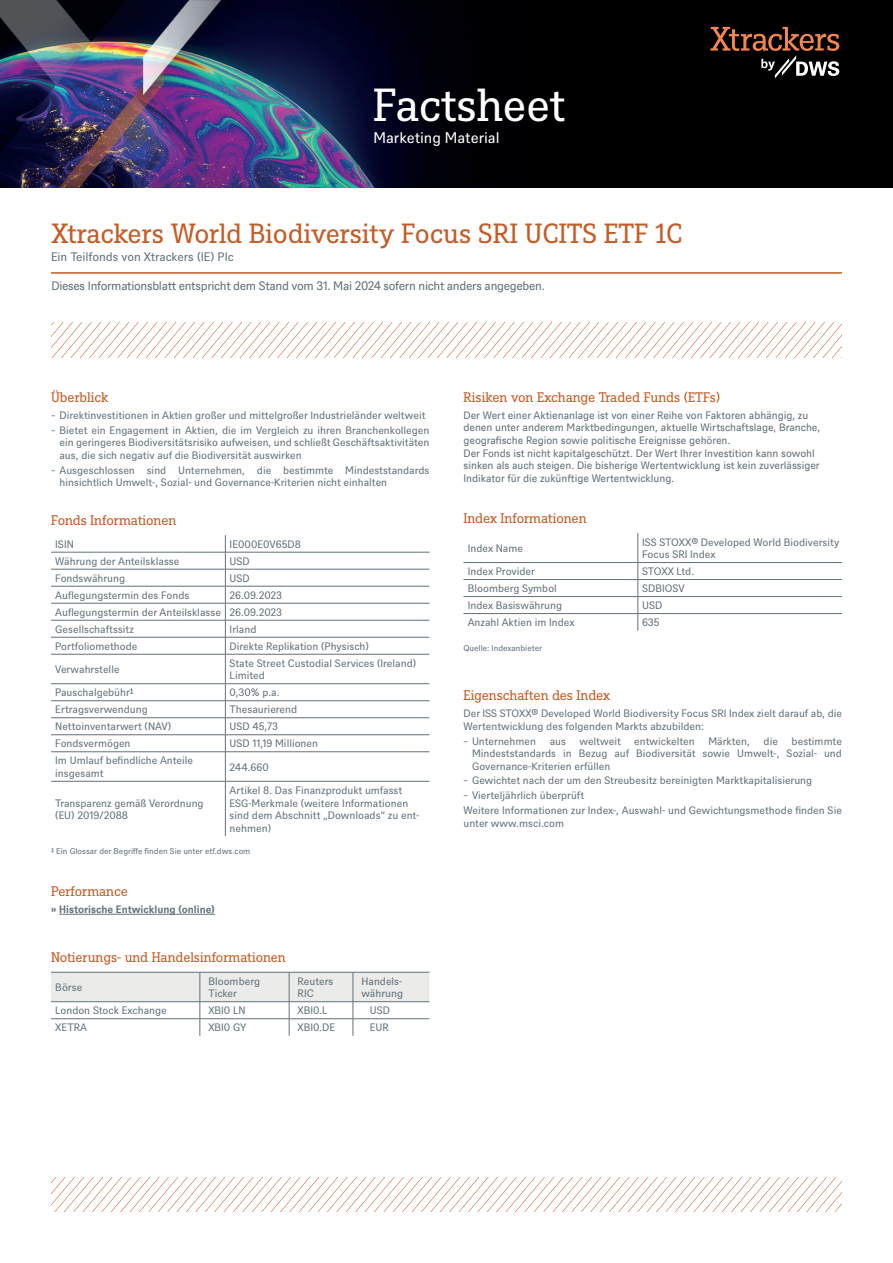
<style>
.page{position:relative;width:893px;height:1263px;background:#fff}
.page>*{position:absolute;margin:0;border:0;box-sizing:border-box;transform-origin:0 0}
.t1{font:45px "DWS Slab";letter-spacing:-.01em;color:#fff}
.t2{font:27px "DWS Slab";color:#c55c26}
.t3{font:15px "DWS Sans";color:#fff}
.t4{font:13.5px "DWS Slab";letter-spacing:-.01em;color:#c55c26}
.t5{font:12px "DWS Sans TT";letter-spacing:-.025em;color:#627179}
.t6{font:12px "DWS Sans";color:#627179}
.t7{font:10.5px/12.6px "DWS Sans";color:#627179}
.t8{font:10.5px/12.6px "DWS Sans TT";letter-spacing:-.005em;color:#627179}
.t9{font:700 10.5px "DWS Sans";color:#627179}
.t10{font:10.5px "DWS Sans";letter-spacing:-.025em;color:#627179}
.t11{font:8.25px "DWS Sans";color:#627179}
</style>
<div class="page">
<hr style="left:59px;top:914px;width:156px;height:1px;background:#627179">
<hr style="left:51px;top:552px;width:174px;height:1px;background:#627179">
<hr style="left:225px;top:552px;width:204px;height:1px;background:#627179">
<hr style="left:51px;top:569px;width:174px;height:1px;background:#627179">
<hr style="left:225px;top:569px;width:204px;height:1px;background:#627179">
<hr style="left:51px;top:586px;width:174px;height:1px;background:#627179">
<hr style="left:225px;top:586px;width:204px;height:1px;background:#627179">
<hr style="left:51px;top:603px;width:174px;height:1px;background:#627179">
<hr style="left:225px;top:603px;width:204px;height:1px;background:#627179">
<hr style="left:51px;top:620px;width:174px;height:1px;background:#627179">
<hr style="left:225px;top:620px;width:204px;height:1px;background:#627179">
<hr style="left:51px;top:637px;width:174px;height:1px;background:#627179">
<hr style="left:225px;top:637px;width:204px;height:1px;background:#627179">
<hr style="left:51px;top:654px;width:174px;height:1px;background:#627179">
<hr style="left:225px;top:654px;width:204px;height:1px;background:#627179">
<hr style="left:51px;top:683px;width:174px;height:1px;background:#627179">
<hr style="left:225px;top:683px;width:204px;height:1px;background:#627179">
<hr style="left:51px;top:700px;width:174px;height:1px;background:#627179">
<hr style="left:225px;top:700px;width:204px;height:1px;background:#627179">
<hr style="left:51px;top:717px;width:174px;height:1px;background:#627179">
<hr style="left:51px;top:734px;width:174px;height:1px;background:#627179">
<hr style="left:51px;top:751px;width:174px;height:1px;background:#627179">
<hr style="left:51px;top:781px;width:174px;height:1px;background:#627179">
<hr style="left:225px;top:781px;width:204px;height:1px;background:#627179">
<hr style="left:225px;top:717px;width:204px;height:1px;background:#627179">
<hr style="left:225px;top:734px;width:204px;height:1px;background:#627179">
<hr style="left:225px;top:751px;width:204px;height:1px;background:#627179">
<svg style="left:225px;top:535px;width:1px;height:246px"></svg>
<hr style="left:225px;top:781px;width:1px;height:55px;background:#627179">
<svg style="left:51px;top:972px;width:378px;height:64px"></svg>
<hr style="left:463px;top:562px;width:175px;height:1px;background:#627179">
<hr style="left:638px;top:562px;width:204px;height:1px;background:#627179">
<hr style="left:463px;top:579px;width:175px;height:1px;background:#627179">
<hr style="left:638px;top:579px;width:204px;height:1px;background:#627179">
<hr style="left:463px;top:596px;width:175px;height:1px;background:#627179">
<hr style="left:638px;top:596px;width:204px;height:1px;background:#627179">
<hr style="left:463px;top:613px;width:175px;height:1px;background:#627179">
<hr style="left:638px;top:613px;width:204px;height:1px;background:#627179">
<svg style="left:638px;top:533px;width:1px;height:98px"></svg>
<hr style="left:51px;top:272px;width:791px;height:2px;background:#c55c26">
<svg style="left:52px;top:322px;width:790px;height:35px"></svg>
<img style="left:0;top:0;width:893px;height:188px">
<svg style="left:710px;top:27px;width:129px;height:51px"></svg>
<svg style="left:51px;top:1177px;width:791px;height:35px"></svg>
<h1 class="t1" style="left:373px;top:74px;width:193px">Factsheet</h1>
<h3 class="t3" style="left:373px;top:127px;width:128px">Marketing Material</h3>
<h2 class="t2" style="left:51px;top:215px;width:633px">Xtrackers World Biodiversity Focus SRI UCITS ETF 1C</h2>
<p class="t6" style="left:51px;top:249px;width:184px">Ein Teilfonds von Xtrackers (IE) Plc</p>
<p class="t5" style="left:51px;top:278px;width:495px">Dieses Informationsblatt entspricht dem Stand vom 31. Mai 2024 sofern nicht anders angegeben.</p>
<p class="t4" style="left:51px;top:388px;width:59px">Überblick</p>
<p class="t7" style="left:51px;top:407px;width:380px;line-height:14.7px">̵ Direktinvestitionen in Aktien großer und mittelgroßer Industrieländer weltweit ̵ Bietet ein Engagement in Aktien, die im Vergleich zu ihren Branchenkollegen</p>
<p class="t7" style="left:60px;top:435px;width:371px">ein geringeres Biodiversitätsrisiko aufweisen, und schließt Geschäftsaktivitäten aus, die sich negativ auf die Biodiversität auswirken</p>
<p class="t7" style="left:60px;top:463px;width:371px;text-indent:-9px">̵ Ausgeschlossen sind Unternehmen, die bestimmte Mindeststandards hinsichtlich Umwelt-, Sozial- und Governance-Kriterien nicht einhalten</p>
<p class="t4" style="left:51px;top:511px;width:127px">Fonds Informationen</p>
<p class="t7" style="left:55px;top:537px;width:20px">ISIN</p>
<p class="t7" style="left:230px;top:537px;width:73px">IE000E0V65D8</p>
<p class="t7" style="left:55px;top:554px;width:126px">Währung der Anteilsklasse</p>
<p class="t7" style="left:230px;top:554px;width:22px">USD</p>
<p class="t7" style="left:55px;top:571px;width:71px">Fondswährung</p>
<p class="t7" style="left:230px;top:571px;width:22px">USD</p>
<p class="t7" style="left:55px;top:588px;width:136px">Auflegungstermin des Fonds</p>
<p class="t7" style="left:55px;top:586px;width:228px;line-height:17px;text-align:justify;text-indent:174px">26.09.2023<br>Auflegungstermin der Anteilsklasse 26.09.2023<br>Gesellschaftssitz</p>
<p class="t7" style="left:230px;top:622px;width:28px">Irland</p>
<p class="t7" style="left:55px;top:639px;width:84px">Portfoliomethode</p>
<p class="t7" style="left:230px;top:639px;width:141px">Direkte Replikation (Physisch)</p>
<p class="t7" style="left:55px;top:662px;width:66px">Verwahrstelle</p>
<p class="t7" style="left:230px;top:656px;width:188px">State Street Custodial Services (Ireland)<br>Limited</p>
<p class="t7" style="left:55px;top:686px;width:80px">Pauschalgebühr¹</p>
<p class="t7" style="left:230px;top:686px;width:52px">0,30% p.a.</p>
<p class="t7" style="left:55px;top:703px;width:94px">Ertragsverwendung</p>
<p class="t7" style="left:230px;top:703px;width:69px">Thesaurierend</p>
<p class="t7" style="left:55px;top:720px;width:117px">Nettoinventarwert (NAV)</p>
<p class="t7" style="left:230px;top:720px;width:50px">USD 45,73</p>
<p class="t7" style="left:55px;top:737px;width:77px">Fondsvermögen</p>
<p class="t7" style="left:230px;top:737px;width:90px">USD 11,19 Millionen</p>
<p class="t7" style="left:55px;top:754px;width:139px">Im Umlauf befindliche Anteile insgesamt</p>
<p class="t7" style="left:230px;top:760px;width:41px">244.660</p>
<p class="t7" style="left:55px;top:796px;width:150px">Transparenz gemäß Verordnung (EU) 2019/2088</p>
<p class="t7" style="left:230px;top:783px;width:191px">Artikel 8. Das Finanzprodukt umfasst<br>ESG-Merkmale (weitere Informationen sind dem Abschnitt „Downloads“ zu ent&shy;nehmen)</p>
<p class="t11" style="left:51px;top:845px;width:201px">¹ Ein Glossar der Begriffe finden Sie unter etf.dws.com</p>
<p class="t4" style="left:51px;top:882px;width:78px">Performance</p>
<p class="t9" style="left:51px;top:902px;width:165px">» Historische Entwicklung (online)</p>
<p class="t4" style="left:51px;top:948px;width:236px">Notierungs- und Handelsinformationen</p>
<p class="t7" style="left:55px;top:980px;width:29px">Börse</p>
<p class="t7" style="left:208px;top:974px;width:53px">Bloomberg<br>Ticker</p>
<p class="t7" style="left:298px;top:974px;width:37px">Reuters<br>RIC</p>
<p class="t7" style="left:361px;top:974px;width:43px">Handels&shy;währung</p>
<p class="t7" style="left:55px;top:1004px;width:113px">London Stock Exchange</p>
<p class="t7" style="left:208px;top:1004px;width:39px">XBI0 LN</p>
<p class="t7" style="left:298px;top:1004px;width:32px">XBI0.L</p>
<p class="t7" style="left:370px;top:1004px;width:22px">USD</p>
<p class="t7" style="left:55px;top:1021px;width:33px">XETRA</p>
<p class="t7" style="left:208px;top:1021px;width:39px">XBI0 GY</p>
<p class="t7" style="left:298px;top:1021px;width:39px">XBI0.DE</p>
<p class="t7" style="left:370px;top:1021px;width:20px">EUR</p>
<p class="t4" style="left:463px;top:388px;width:258px">Risiken von Exchange Traded Funds (ETFs)</p>
<p class="t8" style="left:463px;top:408px;width:358px">Der Wert einer Aktienanlage ist von einer Reihe von Faktoren abhängig, zu denen unter anderem Marktbedingungen, aktuelle Wirtschaftslage, Branche, geografische Region sowie politische Ereignisse gehören.<br>Der Fonds ist nicht kapitalgeschützt. Der Wert Ihrer Investition kann sowohl sinken als auch steigen. Die bisherige Wertentwicklung ist kein zuverlässiger Indikator für die zukünftige Wertentwicklung.</p>
<p class="t4" style="left:463px;top:509px;width:125px">Index Informationen</p>
<p class="t7" style="left:468px;top:541px;width:57px">Index Name</p>
<p class="t7" style="left:642px;top:535px;width:199px">ISS STOXX® Developed World Biodiversity<br>Focus SRI Index</p>
<p class="t7" style="left:468px;top:564px;width:69px">Index Provider</p>
<p class="t10" style="left:642px;top:564px;width:54px">STOXX Ltd.</p>
<p class="t7" style="left:468px;top:581px;width:91px">Bloomberg Symbol</p>
<p class="t7" style="left:642px;top:581px;width:44px">SDBIOSV</p>
<p class="t7" style="left:468px;top:598px;width:96px">Index Basiswährung</p>
<p class="t7" style="left:642px;top:598px;width:22px">USD</p>
<p class="t7" style="left:468px;top:615px;width:108px">Anzahl Aktien im Index</p>
<p class="t7" style="left:642px;top:615px;width:19px">635</p>
<p class="t11" style="left:463px;top:643px;width:80px">Quelle: Indexanbieter</p>
<p class="t4" style="left:463px;top:686px;width:148px">Eigenschaften des Index</p>
<p class="t7" style="left:463px;top:706px;width:380px">Der ISS STOXX® Developed World Biodiversity Focus SRI Index zielt darauf ab, die<br>Wertentwicklung des folgenden Markts abzubilden:</p>
<p class="t7" style="left:463px;top:734px;width:74px">̵ Unternehmen</p>
<p class="t7" style="left:550px;top:734px;width:18px">aus</p>
<p class="t7" style="left:579px;top:734px;width:43px">weltweit</p>
<p class="t7" style="left:634px;top:734px;width:62px">entwickelten</p>
<p class="t7" style="left:708px;top:734px;width:43px">Märkten,</p>
<p class="t7" style="left:764px;top:734px;width:16px">die</p>
<p class="t7" style="left:472px;top:734px;width:371px;text-align:justify;text-indent:320px">bestimmte Mindeststandards in Bezug auf Biodiversität sowie Umwelt-, Sozial- und Governance-Kriterien erfüllen</p>
<p class="t7" style="left:463px;top:773px;width:380px;line-height:14.7px">̵ Gewichtet nach der um den Streubesitz bereinigten Marktkapitalisierung<br>̵ Vierteljährlich überprüft<br>Weitere Informationen zur Index-, Auswahl- und Gewichtungsmethode finden Sie</p>
<p class="t7" style="left:463px;top:816px;width:102px">unter www.msci.com</p>
</div>
